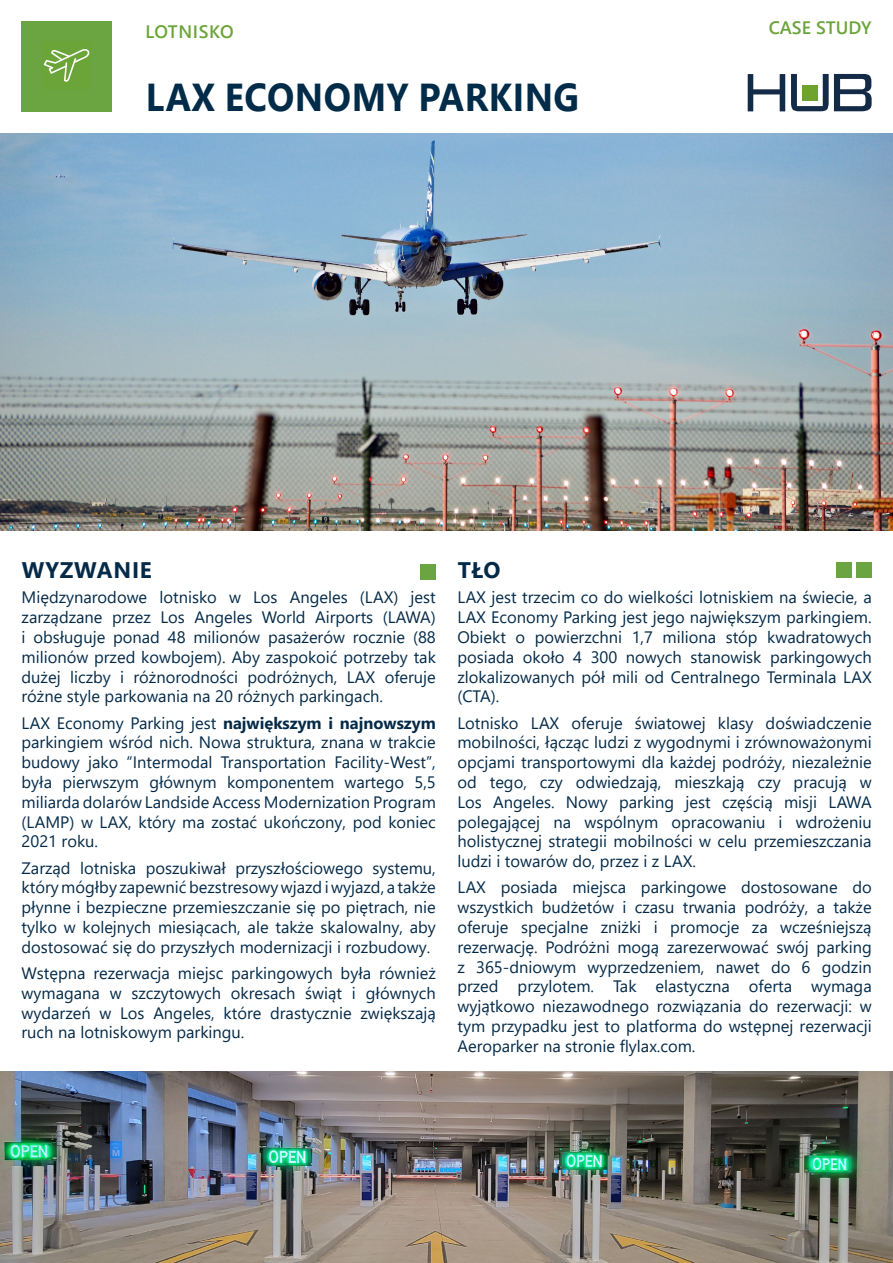
<style>
.page{position:relative;width:893px;height:1263px;background:#fff}
.page>*{position:absolute;margin:0;border:0;box-sizing:border-box;transform-origin:0 0}
.t1{font:700 38.85px "Segoe UI";letter-spacing:.015em;color:#002b49;scale:.93 1}
.Titolo_sezione__riqu{font:700 22.5px "Segoe UI";letter-spacing:.035em;color:#042a48}
.t2{font:600 18px "Segoe UI";color:#6ba539}
.t3{font:600 18px "Segoe UI";letter-spacing:.035em;color:#6ba539}
.Testo_Riquadri{font:16.5px/19.8px "Segoe UI";color:#042a48;text-align:justify}
.s1{font-weight:700}
</style>
<div class="page">
<div style="left:421px;top:564px;width:15px;height:15px;background:#6ba542"></div>
<div style="left:856px;top:563px;width:16px;height:15px;background:#6ba542"></div>
<div style="left:836px;top:563px;width:15px;height:15px;background:#6ba542"></div>
<div style="left:22px;top:21px;width:90px;height:90px;background:#6ba542"></div>
<svg style="left:748px;top:74px;width:37px;height:37px"></svg>
<svg style="left:791px;top:74px;width:81px;height:37px"></svg>
<div style="left:802px;top:85px;width:16px;height:16px;background:#6ea32e"></div>
<img style="left:0;top:1071px;width:893px;height:192px">
<div style="left:42px;top:41px;width:49px;height:48px;background:#6ba539"></div>
<svg style="left:44px;top:49px;width:46px;height:33px"></svg>
<img style="left:0;top:134px;width:893px;height:397px">
<p class="t3" style="left:146px;top:14px;width:90px">LOTNISKO</p>
<p class="t2" style="left:769px;top:11px;width:104px">CASE STUDY</p>
<p class="t1" style="left:146px;top:61px;width:467px">LAX ECONOMY PARKING</p>
<p class="Titolo_sezione__riqu" style="left:22px;top:548px;width:131px">WYZWANIE</p>
<p class="Titolo_sezione__riqu" style="left:458px;top:548px;width:44px">TŁO</p>
<p class="Testo_Riquadri" style="left:22px;top:586px;width:416px">Międzynarodowe lotnisko w Los Angeles (LAX) jest zarządzane przez Los Angeles World Airports (LAWA) i obsługuje ponad 48 milionów pasażerów rocznie (88 milionów przed kowbojem). Aby zaspokoić potrzeby tak dużej liczby i różnorodności podróżnych, LAX oferuje różne style parkowania na 20 różnych parkingach.</p>
<p class="Testo_Riquadri" style="left:22px;top:711px;width:416px">LAX Economy Parking jest <span class="s1">największym i najnowszym </span>parkingiem wśród nich. Nowa struktura, znana w trakcie budowy jako “Intermodal Transportation Facility-West”, była pierwszym głównym komponentem wartego 5,5 miliarda dolarów Landside Access Modernization Program (LAMP) w LAX, który ma zostać ukończony, pod koniec 2021 roku.</p>
<p class="Testo_Riquadri" style="left:22px;top:856px;width:416px">Zarząd lotniska poszukiwał przyszłościowego systemu, który mógłby zapewnić bezstresowy wjazd i wyjazd, a także płynne i bezpieczne przemieszczanie się po piętrach, nie tylko w kolejnych miesiącach, ale także skalowalny, aby dostosować się do przyszłych modernizacji i rozbudowy.</p>
<p class="Testo_Riquadri" style="left:22px;top:962px;width:416px">Wstępna rezerwacja miejsc parkingowych była również wymagana w szczytowych okresach świąt i głównych wydarzeń w Los Angeles, które drastycznie zwiększają ruch na lotniskowym parkingu.</p>
<p class="Testo_Riquadri" style="left:457px;top:586px;width:416px">LAX jest trzecim co do wielkości lotniskiem na świecie, a LAX Economy Parking jest jego największym parkingiem.<br>Obiekt o powierzchni 1,7 miliona stóp kwadratowych posiada około 4 300 nowych stanowisk parkingowych zlokalizowanych pół mili od Centralnego Terminala LAX (CTA).</p>
<p class="Testo_Riquadri" style="left:457px;top:711px;width:416px">Lotnisko LAX oferuje światowej klasy doświadczenie mobilności, łącząc ludzi z wygodnymi i zrównoważonymi opcjami transportowymi dla każdej podróży, niezależnie od tego, czy odwiedzają, mieszkają czy pracują w Los Angeles. Nowy parking jest częścią misji LAWA polegającej na wspólnym opracowaniu i wdrożeniu holistycznej strategii mobilności w celu przemieszczania ludzi i towarów do, przez i z LAX.</p>
<p class="Testo_Riquadri" style="left:457px;top:876px;width:416px">LAX posiada miejsca parkingowe dostosowane do wszystkich budżetów i czasu trwania podróży, a także oferuje specjalne zniżki i promocje za wcześniejszą rezerwację. Podróżni mogą zarezerwować swój parking z 365-dniowym wyprzedzeniem, nawet do 6 godzin przed przylotem. Tak elastyczna oferta wymaga wyjątkowo niezawodnego rozwiązania do rezerwacji: w tym przypadku jest to platforma do wstępnej rezerwacji Aeroparker na stronie flylax.com.</p>
</div>
